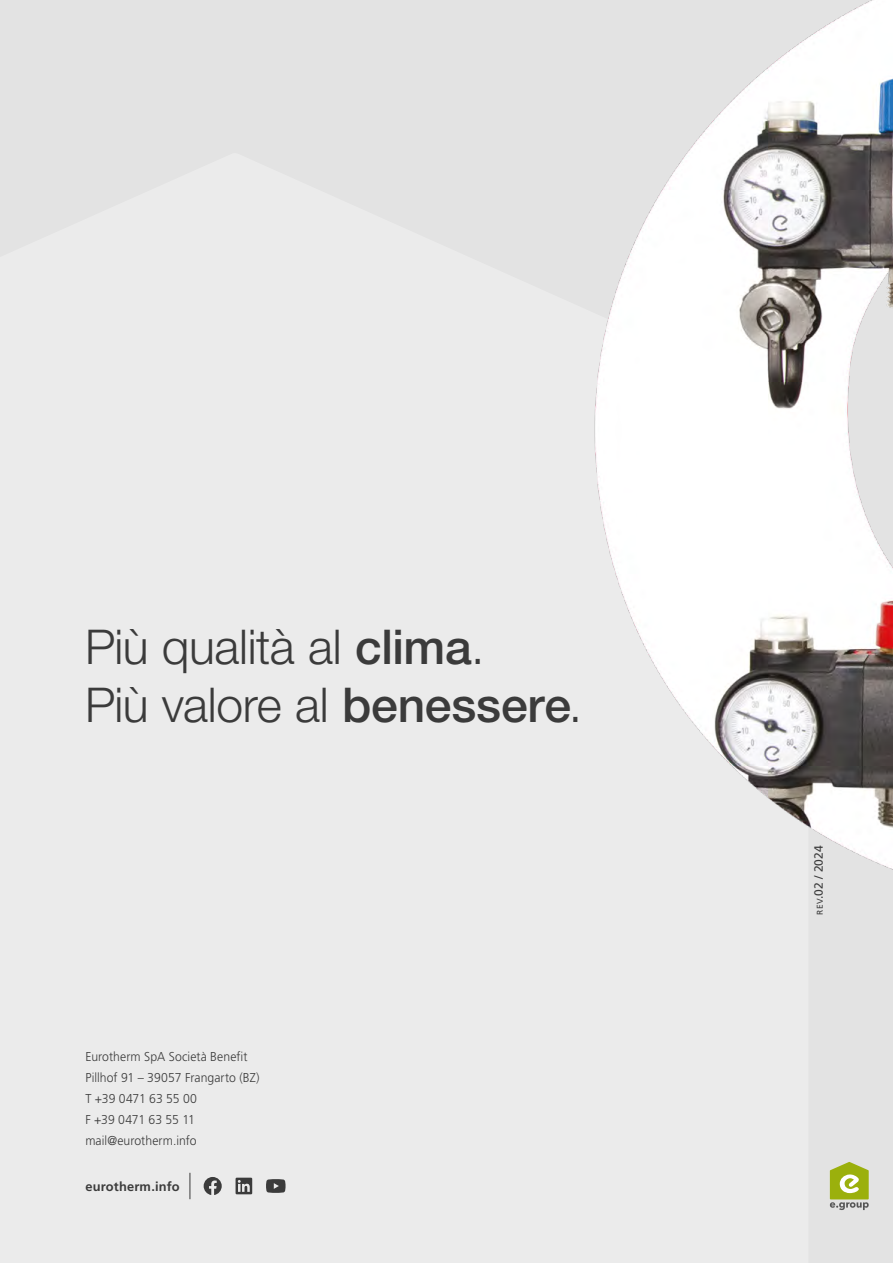
<style>
.page{position:relative;width:893px;height:1263px;background:#ebebeb}
.page>*{position:absolute;margin:0;border:0;box-sizing:border-box;transform-origin:0 0}
.t1{font:300 48px/57.6px "Helvetica Neue LT Pro";letter-spacing:-.01em;color:#3b3b3b}
.t2{font:300 12.9px/20.9px "Frutiger LT Pro";letter-spacing:.005em;color:#3b3b3b;scale:.95 1}
.t3{font:700 12.9px "Frutiger LT Pro";letter-spacing:.01em;color:#3b3b3b}
.t4{font:12px "Frutiger LT Pro";letter-spacing:.005em;color:#3b3b3b}
.s1{font-weight:500}
.s2{font-size:8.4px}
</style>
<div class="page">
<img style="left:594px;top:0;width:299px;height:870px">
<svg style="left:236px;top:1178px;width:16px;height:16px"></svg>
<svg style="left:204px;top:1177px;width:18px;height:18px"></svg>
<svg style="left:266px;top:1179px;width:20px;height:14px"></svg>
<svg style="left:190px;top:1173px;width:1px;height:26px"></svg>
<svg style="left:830px;top:1162px;width:39px;height:48px"></svg>
<h1 class="t1" style="left:85px;top:618px;width:499px">Più qualità al <span class="s1">clima</span>.<br>Più valore al <span class="s1">benessere</span>.</h1>
<p class="t2" style="left:85px;top:1046px;width:185px">Eurotherm SpA Società Benefit<br>Pillhof 91 – 39057 Frangarto (BZ)<br>T +39 0471 63 55 00<br>F +39 0471 63 55 11 mail@eurotherm.info</p>
<p class="t3" style="left:85px;top:1179px;width:96px">eurotherm.info</p>
<p class="t4" style="left:812px;top:915px;width:71px;rotate:-90deg"><span class="s2">rev</span>.02 / 2024</p>
</div>
